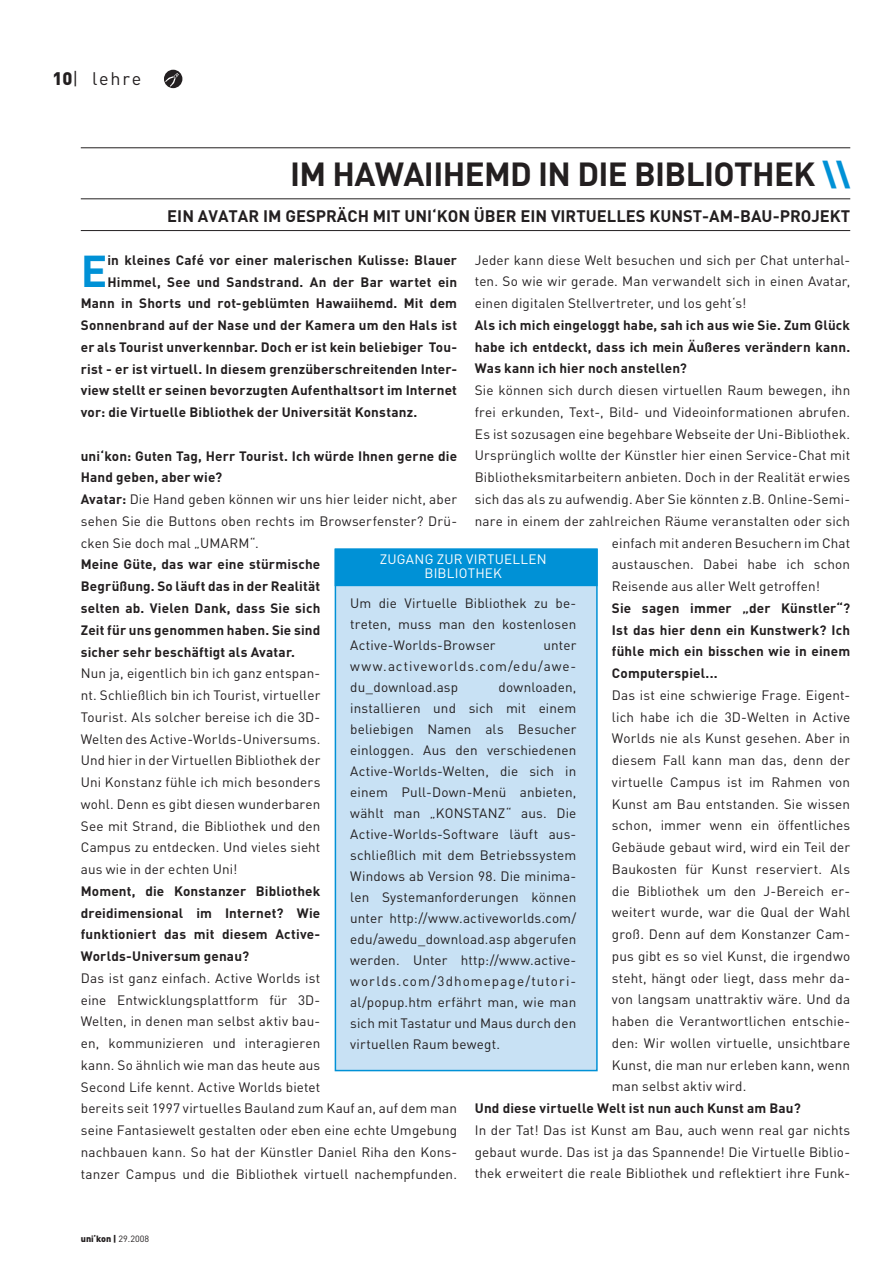
<style>
.page{position:relative;width:893px;height:1263px;background:#fff}
.page>*{position:absolute;margin:0;border:0;box-sizing:border-box;transform-origin:0 0}
.t1{font:700 44.1px "DIN";color:#0091d6}
.t2{font:700 33px "DIN";letter-spacing:-.02em;color:#231f20}
.t3{font:18px "DIN";letter-spacing:.1em;color:#231f20}
.t4{font:900 18px "DIN";color:#231f20}
.t5{font:700 16.5px "DIN";color:#231f20}
.t6{font:13.5px/21.8px "DIN";letter-spacing:.01em;color:#231f20;text-align:justify}
.t7{font:700 13.5px/21.8px "DIN";letter-spacing:.01em;color:#231f20;text-align:justify}
.t8{font:13.5px/13.5px "DIN";letter-spacing:.015em;color:#fff;text-align:center}
.t9{font:900 9px "DIN";color:#231f20}
.t10{font:900 6px "DIN";color:#231f20;scale:1.27 1}
.s1{font-weight:400}
.s2{font-weight:900;color:#0091d6}
.s3{font-weight:700}
</style>
<div class="page">
<div style="left:335px;top:549px;width:262px;height:521px;background:#c8e1f4"></div>
<div style="left:335px;top:549px;width:263px;height:522px;border:2px solid #0091d6"></div>
<div style="left:335px;top:549px;width:262px;height:36px;background:#0091d6"></div>
<div style="left:335px;top:549px;width:263px;height:37px;border:2px solid #0091d6"></div>
<hr style="left:81px;top:198px;width:769px;height:1px;background:#231f20">
<hr style="left:81px;top:147px;width:769px;height:1px;background:#231f20">
<hr style="left:81px;top:230px;width:769px;height:1px;background:#231f20">
<div style="left:164px;top:70px;width:18px;height:18px;background:#231f20;border-radius:50%"></div>
<svg style="left:165px;top:73px;width:14px;height:14px"></svg>
<h3 class="t4" style="left:52px;top:67px;width:27px">10<span class="s1">|</span></h3>
<h3 class="t3" style="left:92px;top:67px;width:51px">lehre</h3>
<h2 class="t2" style="left:290px;top:153px;width:562px">IM HAWAIIHEMD IN DIE BIBLIOTHEK <span class="s2">\\</span></h2>
<p class="t5" style="left:167px;top:205px;width:684px">EIN AVATAR IM GESPRÄCH MIT UNI‘KON ÜBER EIN VIRTUELLES KUNST-AM-BAU-PROJEKT</p>
<h1 class="t1" style="left:81px;top:242px;width:28px">E</h1>
<p class="t7" style="left:107px;top:249px;width:351px">in kleines Café vor einer malerischen Kulisse: Blauer</p>
<p class="t6" style="left:475px;top:249px;width:377px">Jeder kann diese Welt besuchen und sich per Chat unterhal&shy;ten. So wie wir gerade. Man verwandelt sich in einen Avatar, einen digitalen Stellvertreter, und los geht‘s!</p>
<p class="t7" style="left:475px;top:314px;width:377px">Als ich mich eingeloggt habe, sah ich aus wie Sie. Zum Glück habe ich entdeckt, dass ich mein Äußeres verändern kann.<br>Was kann ich hier noch anstellen?</p>
<p class="t6" style="left:475px;top:379px;width:377px">Sie können sich durch diesen virtuellen Raum bewegen, ihn</p>
<p class="t6" style="left:475px;top:401px;width:377px">frei erkunden, Text-, Bild- und Videoinformationen abrufen.</p>
<p class="t6" style="left:475px;top:423px;width:377px">Es ist sozusagen eine begehbare Webseite der Uni-Bibliothek.</p>
<p class="t6" style="left:475px;top:444px;width:377px">Ursprünglich wollte der Künstler hier einen Service-Chat mit</p>
<p class="t6" style="left:475px;top:466px;width:377px">Bibliotheksmitarbeitern anbieten. Doch in der Realität erwies</p>
<p class="t6" style="left:475px;top:488px;width:377px">sich das als zu aufwendig. Aber Sie könnten z.B. Online-Semi-</p>
<p class="t6" style="left:475px;top:510px;width:377px">nare in einem der zahlreichen Räume veranstalten oder sich</p>
<p class="t6" style="left:612px;top:531px;width:240px">einfach mit anderen Besuchern im Chat</p>
<p class="t6" style="left:612px;top:553px;width:240px">austauschen. Dabei habe ich schon</p>
<p class="t6" style="left:612px;top:575px;width:210px">Reisende aus aller Welt getroffen!</p>
<p class="t7" style="left:612px;top:596px;width:240px">Sie sagen immer „der Künstler“?<br>Ist das hier denn ein Kunstwerk? Ich fühle mich ein bisschen wie in einem Computerspiel...</p>
<p class="t6" style="left:612px;top:684px;width:240px">Das ist eine schwierige Frage. Eigent&shy;lich habe ich die 3D-Welten in Active Worlds nie als Kunst gesehen. Aber in diesem Fall kann man das, denn der virtuelle Campus ist im Rahmen von Kunst am Bau entstanden. Sie wissen schon, immer wenn ein öffentliches Gebäude gebaut wird, wird ein Teil der Baukosten für Kunst reserviert. Als die Bibliothek um den J-Bereich er&shy;weitert wurde, war die Qual der Wahl groß. Denn auf dem Konstanzer Cam&shy;pus gibt es so viel Kunst, die irgendwo steht, hängt oder liegt, dass mehr da&shy;von langsam unattraktiv wäre. Und da haben die Verantwortlichen entschie&shy;den: Wir wollen virtuelle, unsichtbare Kunst, die man nur erleben kann, wenn man selbst aktiv wird.</p>
<p class="t7" style="left:475px;top:1097px;width:327px">Und diese virtuelle Welt ist nun auch Kunst am Bau?</p>
<p class="t6" style="left:475px;top:1119px;width:377px">In der Tat! Das ist Kunst am Bau, auch wenn real gar nichts gebaut wurde. Das ist ja das Spannende! Die Virtuelle Biblio&shy;thek erweitert die reale Bibliothek und reflektiert ihre Funk-</p>
<p class="t7" style="left:107px;top:270px;width:351px">Himmel, See und Sandstrand. An der Bar wartet ein</p>
<p class="t7" style="left:81px;top:292px;width:378px">Mann in Shorts und rot-geblümten Hawaiihemd. Mit dem</p>
<p class="t7" style="left:81px;top:314px;width:378px">Sonnenbrand auf der Nase und der Kamera um den Hals ist</p>
<p class="t7" style="left:81px;top:336px;width:378px">er als Tourist unverkennbar. Doch er ist kein beliebiger Tou-</p>
<p class="t7" style="left:81px;top:357px;width:378px">rist - er ist virtuell. In diesem grenzüberschreitenden Inter-</p>
<p class="t7" style="left:81px;top:379px;width:378px">view stellt er seinen bevorzugten Aufenthaltsort im Internet</p>
<p class="t7" style="left:81px;top:401px;width:338px">vor: die Virtuelle Bibliothek der Universität Konstanz.</p>
<p class="t6" style="left:81px;top:445px;width:378px;text-align:left"><span class="s3">uni‘kon: Guten Tag, Herr Tourist. Ich würde Ihnen gerne die Hand geben, aber wie?<br>Avatar:</span> Die Hand geben können wir uns hier leider nicht, aber sehen Sie die Buttons oben rechts im Browserfenster? Drü&shy;cken Sie doch mal „UMARM“.</p>
<p class="t7" style="left:81px;top:553px;width:241px">Meine Güte, das war eine stürmische Begrüßung. So läuft das in der Realität selten ab. Vielen Dank, dass Sie sich Zeit für uns genommen haben. Sie sind sicher sehr beschäftigt als Avatar.</p>
<p class="t6" style="left:81px;top:662px;width:241px">Nun ja, eigentlich bin ich ganz entspan&shy;nt. Schließlich bin ich Tourist, virtueller Tourist. Als solcher bereise ich die 3D-Welten des Active-Worlds-Universums.<br>Und hier in der Virtuellen Bibliothek der Uni Konstanz fühle ich mich besonders wohl. Denn es gibt diesen wunderbaren See mit Strand, die Bibliothek und den Campus zu entdecken. Und vieles sieht aus wie in der echten Uni!</p>
<p class="t7" style="left:81px;top:879px;width:241px">Moment, die Konstanzer Bibliothek dreidimensional im Internet? Wie funktioniert das mit diesem Active-Worlds-Universum genau?</p>
<p class="t6" style="left:81px;top:967px;width:378px;text-align:left">Das ist ganz einfach. Active Worlds ist<br>eine Entwicklungsplattform für 3D-<br>Welten, in denen man selbst aktiv bau-<br>en, kommunizieren und interagieren<br>kann. So ähnlich wie man das heute aus<br>Second Life kennt. Active Worlds bietet<br>bereits seit 1997 virtuelles Bauland zum Kauf an, auf dem man seine Fantasiewelt gestalten oder eben eine echte Umgebung nachbauen kann. So hat der Künstler Daniel Riha den Kons&shy;tanzer Campus und die Bibliothek virtuell nachempfunden.</p>
<p class="t8" style="left:380px;top:552px;width:168px">ZUGANG ZUR VIRTUELLEN<br>BIBLIOTHEK</p>
<p class="t6" style="left:350px;top:592px;width:228px;line-height:21px">Um die Virtuelle Bibliothek zu be&shy;treten, muss man den kostenlosen Active-Worlds-Browser</p>
<p class="t6" style="left:350px;top:634px;width:228px;line-height:21px;text-indent:193px">unter www.activeworlds.com/edu/awe&shy;du_download.asp</p>
<p class="t6" style="left:350px;top:676px;width:228px;line-height:21px;text-indent:148px">downloaden, installieren und sich mit einem beliebigen Namen als Besucher einloggen. Aus den verschiedenen Active-Worlds-Welten, die sich in einem Pull-Down-Menü anbieten, wählt man „KONSTANZ“ aus. Die Active-Worlds-Software läuft aus&shy;schließlich mit dem Betriebssystem Windows ab Version 98. Die minima&shy;len Systemanforderungen können unter http://www.activeworlds.com/ edu/awedu_download.asp abgerufen werden. Unter http://www.active&shy;worlds.com/3dhomepage/tutori&shy;al/popup.htm erfährt man, wie man sich mit Tastatur und Maus durch den virtuellen Raum bewegt.</p>
<p class="t9" style="left:81px;top:1232px;width:70px">uni kon | <span class="s1">29.2008</span></p>
<p class="t10" style="left:94px;top:1230px;width:3px">,</p>
</div>
